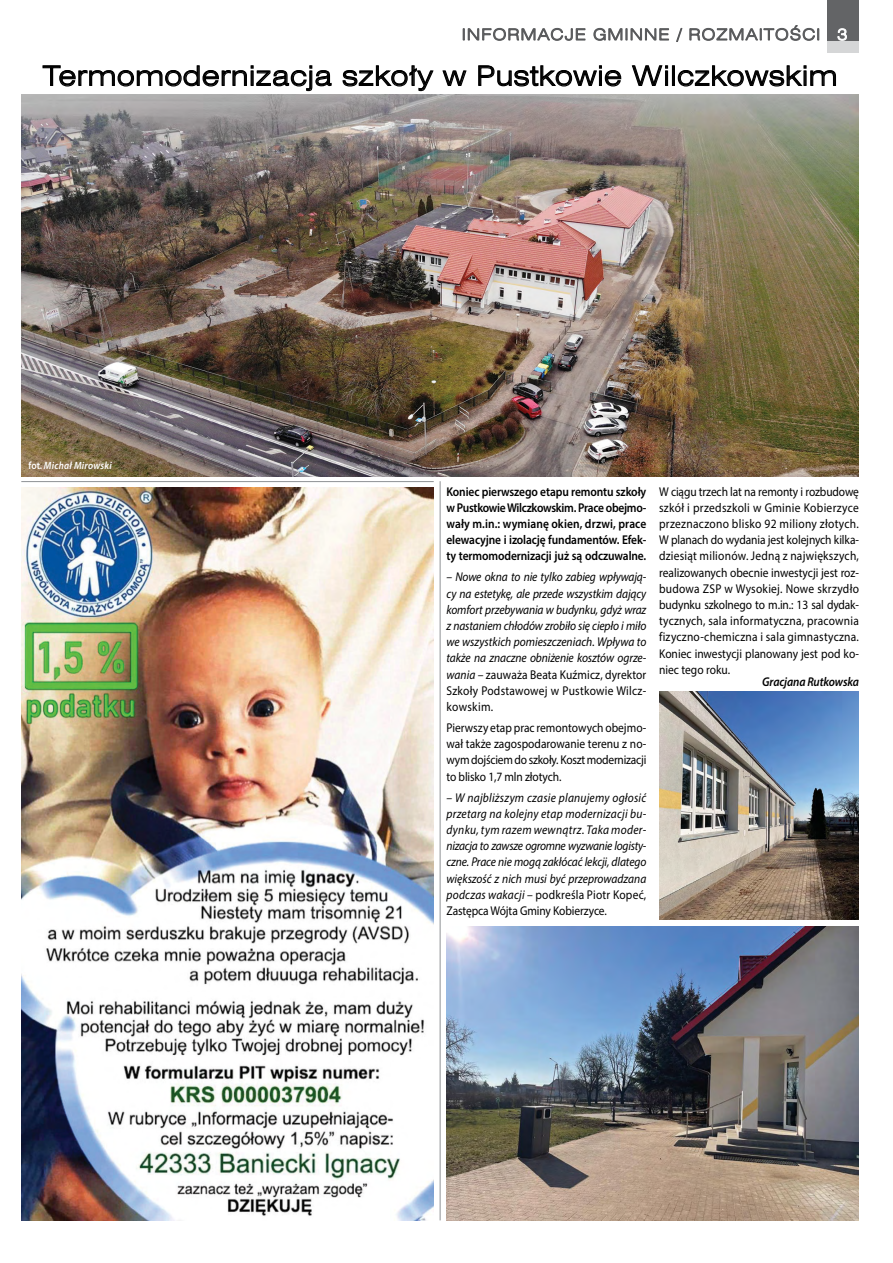
<style>
.page{position:relative;width:893px;height:1263px;background:#fff}
.page>*{position:absolute;margin:0;border:0;box-sizing:border-box;transform-origin:0 0}
.t1{font:27px "Swis 721 Lt Ex EU";letter-spacing:.03em;color:#000}
.t2{font:15.75px "Swis 721 Lt Ex EU";letter-spacing:.075em;color:#58595b}
.t3{font:italic 12.75px/16.2px "Myriad Pro";letter-spacing:-.01em;color:#000;text-align:justify;scale:.9 1}
.t4{font:12.75px/16.2px "Myriad Pro";letter-spacing:-.01em;color:#000;text-align:justify;scale:.9 1}
.t5{font:600 12.75px/16.2px "Myriad Pro";letter-spacing:-.01em;color:#000;text-align:justify;scale:.9 1}
.t6{font:italic 600 12.75px "Myriad Pro";letter-spacing:-.01em;color:#000;scale:.9 1}
.t7{font:italic 600 10.5px "Myriad Pro";letter-spacing:.025em;color:#fff;scale:.9 1}
.s1{color:#fff}
.s2{font-style:normal}
</style>
<div class="page">
<hr style="left:440px;top:481px;width:1px;height:739px;background:#8e9195">
<hr style="left:21px;top:481px;width:413px;height:1px;background:#8e9195">
<svg style="left:42px;top:65px;width:290px;height:27px"></svg>
<svg style="left:342px;top:65px;width:92px;height:27px"></svg>
<svg style="left:442px;top:70px;width:25px;height:16px"></svg>
<svg style="left:478px;top:65px;width:144px;height:22px"></svg>
<svg style="left:631px;top:65px;width:37px;height:21px"></svg>
<div style="left:665px;top:70px;width:3px;height:16px;border:1px solid #000"></div>
<div style="left:672px;top:65px;width:3px;height:21px;border:1px solid #000"></div>
<svg style="left:677px;top:65px;width:159px;height:22px"></svg>
<img style="left:446px;top:927px;width:413px;height:293px">
<img style="left:659px;top:692px;width:200px;height:227px">
<img style="left:21px;top:487px;width:413px;height:733px">
<img style="left:21px;top:95px;width:838px;height:381px">
<div style="left:827px;top:39px;width:32px;height:14px;background:#d5d6d7"></div>
<svg style="left:463px;top:27px;width:123px;height:14px"></svg>
<svg style="left:593px;top:27px;width:76px;height:14px"></svg>
<svg style="left:676px;top:27px;width:7px;height:15px"></svg>
<svg style="left:689px;top:25px;width:130px;height:16px"></svg>
<div style="left:827px;top:0;width:32px;height:40px;background:#636466"></div>
<svg style="left:837px;top:28px;width:10px;height:13px"></svg>
<p class="t2" style="left:462px;top:25px;width:387px">INFORMACJE GMINNE / ROZMAITOŚCI <span class="s1">3</span></p>
<h1 class="t1" style="left:43px;top:60px;width:796px">Termomodernizacja szkoły w Pustkowie Wilczkowskim</h1>
<p class="t7" style="left:28px;top:459px;width:94px"><span class="s2">fot.</span> Michał Mirowski</p>
<p class="t5" style="left:446px;top:483px;width:224px">Koniec pierwszego etapu remontu szkoły w Pustkowie Wilczkowskim. Prace obejmo&shy;wały m.in.: wymianę okien, drzwi, prace elewacyjne i izolację fundamentów. Efek&shy;ty termomodernizacji już są odczuwalne.</p>
<p class="t3" style="left:446px;top:569px;width:224px">– Nowe okna to nie tylko zabieg wpływają&shy;cy na estetykę, ale przede wszystkim dający komfort przebywania w budynku, gdyż wraz z nastaniem chłodów zrobiło się ciepło i miło we wszystkich pomieszczeniach. Wpływa to także na znaczne obniżenie kosztów ogrze&shy;wania – <span class="s2">zauważa Beata Kuźmicz, dyrektor Szkoły Podstawowej w Pustkowie Wilcz&shy;kowskim.</span></p>
<p class="t4" style="left:446px;top:719px;width:224px">Pierwszy etap prac remontowych obejmo&shy;wał także zagospodarowanie terenu z no&shy;wym dojściem do szkoły. Koszt modernizacji to blisko 1,7 mln złotych.</p>
<p class="t3" style="left:446px;top:789px;width:224px">– W najbliższym czasie planujemy ogłosić przetarg na kolejny etap modernizacji bu&shy;dynku, tym razem wewnątrz. Taka moder&shy;nizacja to zawsze ogromne wyzwanie logisty&shy;czne. Prace nie mogą zakłócać lekcji, dlatego większość z nich musi być przeprowadzana podczas wakacji <span class="s2">– podkreśla Piotr Kopeć, Zastępca Wójta Gminy Kobierzyce.</span></p>
<p class="t4" style="left:659px;top:483px;width:224px">W ciągu trzech lat na remonty i rozbudowę szkół i przedszkoli w Gminie Kobierzyce przeznaczono blisko 92 miliony złotych.<br>W planach do wydania jest kolejnych kilka&shy;dziesiąt milionów. Jedną z największych, realizowanych obecnie inwestycji jest roz&shy;budowa ZSP w Wysokiej. Nowe skrzydło budynku szkolnego to m.in.: 13 sal dydak&shy;tycznych, sala informatyczna, pracownia fizyczno-chemiczna i sala gimnastyczna.<br>Koniec inwestycji planowany jest pod ko&shy;niec tego roku.</p>
<p class="t6" style="left:762px;top:673px;width:109px">Gracjana Rutkowska</p>
</div>
